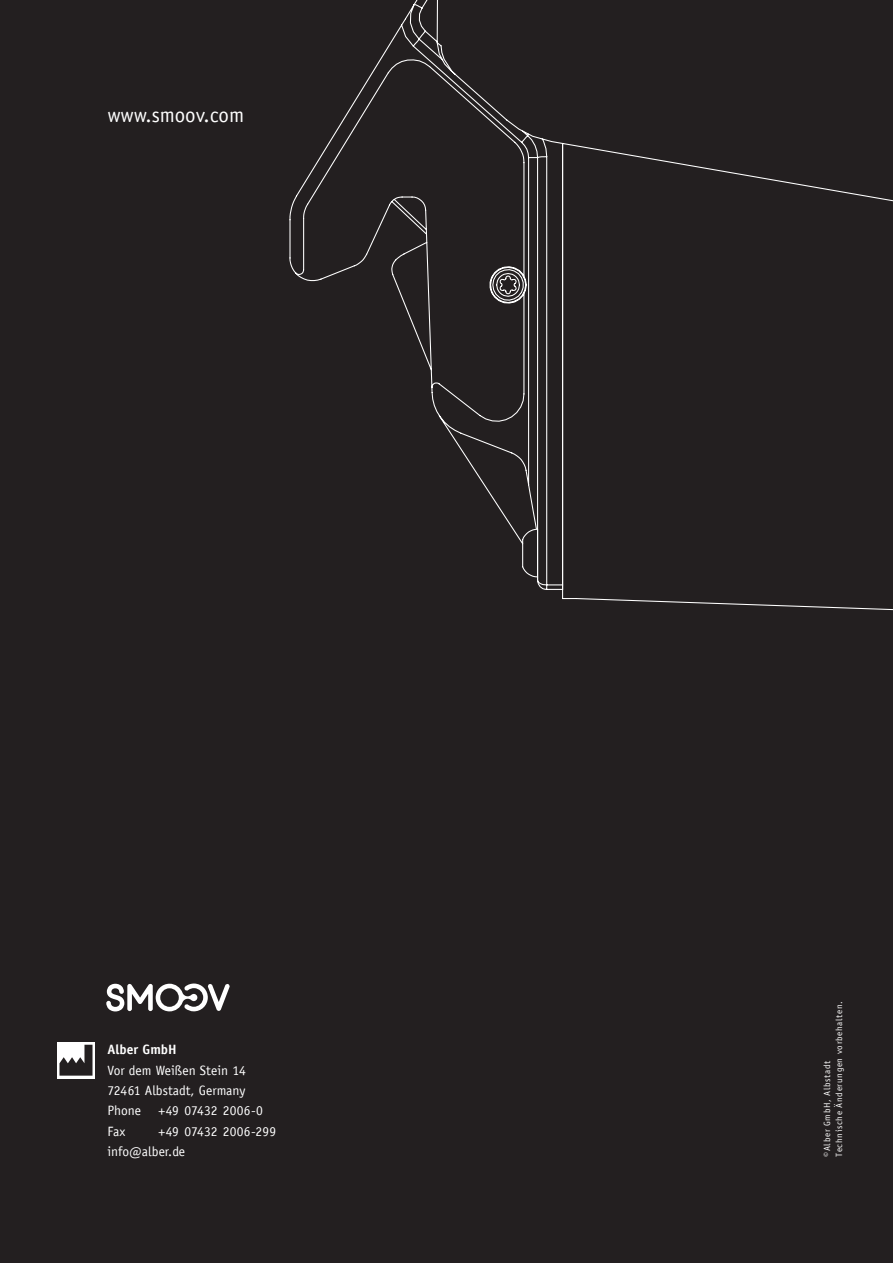
<style>
.page{position:relative;width:893px;height:1263px;background:#231f20}
.page>*{position:absolute;margin:0;border:0;box-sizing:border-box;transform-origin:0 0}
.t1{font:21px "Officina Sans LT";color:#fff}
.t2{font:13.5px/20.2px "Officina Sans LT";letter-spacing:.005em;color:#fff;text-align:justify}
.t3{font:700 13.5px "Officina Sans LT";letter-spacing:.005em;color:#fff}
.t4{font:9px/12px "Officina Sans LT";letter-spacing:.075em;color:#fff}
</style>
<div class="page">
<svg style="left:289px;top:0;width:604px;height:611px"></svg>
<svg style="left:106px;top:983px;width:124px;height:28px"></svg>
<div style="left:57px;top:1042px;width:38px;height:37px;background:#fff"></div>
<svg style="left:59px;top:1044px;width:34px;height:32px"></svg>
<svg style="left:59px;top:1045px;width:33px;height:30px"></svg>
<h1 class="t1" style="left:107px;top:103px;width:138px">www.smoov.com</h1>
<p class="t3" style="left:107px;top:1041px;width:71px">Alber GmbH</p>
<p class="t2" style="left:107px;top:1060px;width:140px">Vor dem Weißen Stein 14<br>72461 Albstadt, Germany Phone</p>
<p class="t2" style="left:158px;top:1100px;width:106px">+49 07432 2006-0</p>
<p class="t2" style="left:107px;top:1121px;width:20px">Fax</p>
<p class="t2" style="left:107px;top:1121px;width:170px;text-indent:51px">+49 07432 2006-299 info@alber.de</p>
<p class="t4" style="left:821px;top:1157px;width:157px;rotate:-90deg">©Alber GmbH, Albstadt<br>Technische Änderungen vorbehalten.</p>
</div>
